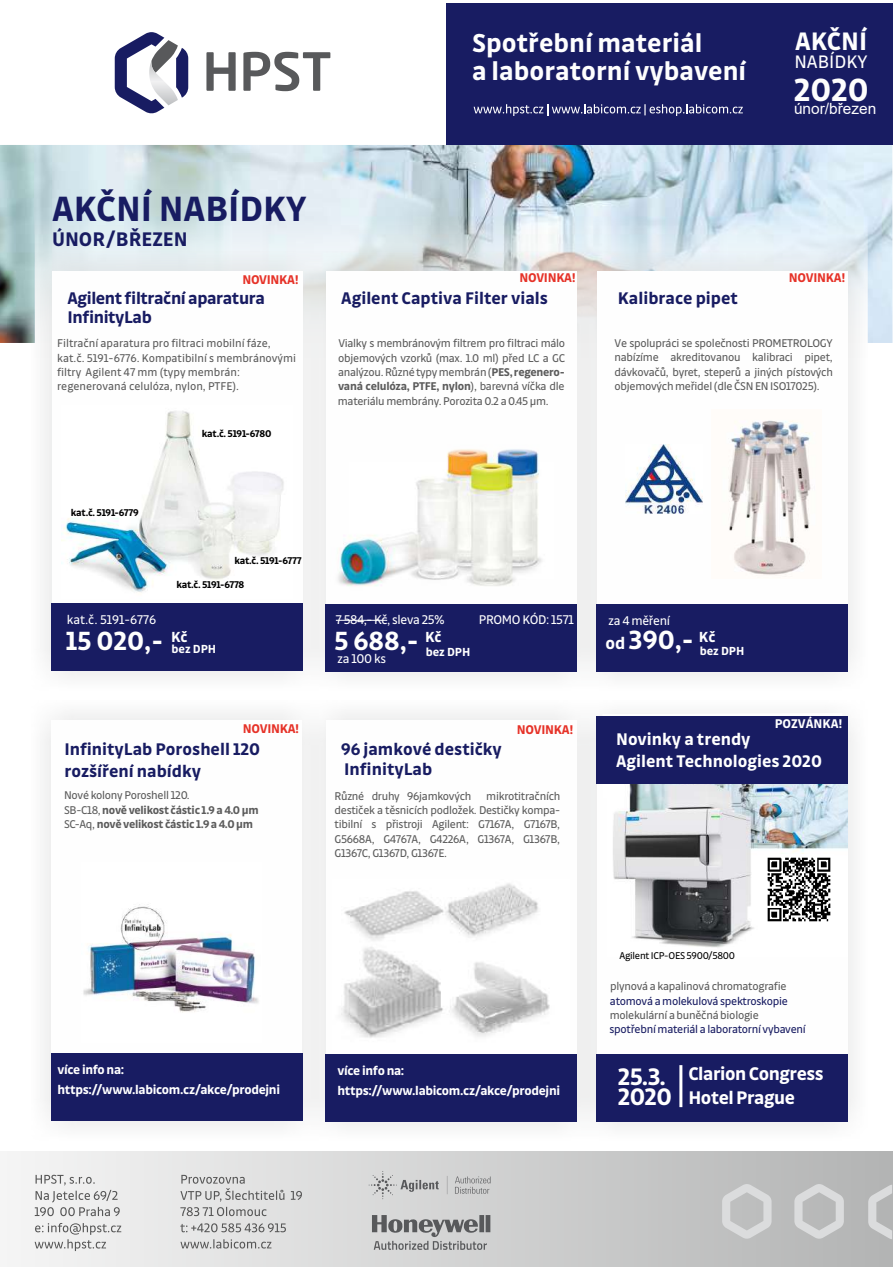
<style>
.page{position:relative;width:893px;height:1269px;background:#fff}
.page>*{position:absolute;margin:0;border:0;box-sizing:border-box;transform-origin:0 0}
.t1{font:700 37.5px "Drive";color:#181c62}
.t2{font:700 34.2px "Drive";color:#fefefe}
.t3{font:700 28.05px "Drive";color:#fefefe}
.t4{font:700 27.75px/27.8px "Drive";color:#fefefe}
.t5{font:700 27px "Drive";color:#fefefe}
.t6{font:700 25.5px/19.5px "Drive";letter-spacing:-.02em;color:#fff}
.t7{font:700 21px "Drive";color:#181c62}
.t8{font:700 19.5px/23.4px "Drive";letter-spacing:-.02em;color:#fff}
.t9{font:19.35px "Drive";color:#fefefe}
.t10{font:700 18px/21.6px "Drive";color:#181c62}
.t11{font:700 18px/21.6px "Drive";color:#fff}
.t12{font:700 18px/19.5px "Drive";letter-spacing:-.02em;color:#181c62}
.t13{font:700 15.6px "Drive";color:#fefefe}
.t14{font:15.45px "Arial";color:#fefefe}
.t15{font:700 13.5px/19.5px "Drive";letter-spacing:-.02em;color:#fff}
.t16{font:13.5px "Drive";letter-spacing:-.02em;color:#fff}
.t17{font:700 13.5px "Drive";letter-spacing:-.02em;color:#e63228}
.t18{font:13.5px "Drive";color:#fff}
.t19{font:700 13.5px "Drive";color:#fff}
.t20{font:700 12.45px "Drive";color:#fefefe}
.t21{font:12px/14.4px "Drive";letter-spacing:-.02em;color:#5b5b5b;text-align:justify}
.t22{font:12px/14.4px "Drive";color:#5b5b5b}
.t23{font:700 12px/14.4px "Drive";letter-spacing:-.02em;color:#5b5b5b}
.t24{font:12px "Drive";letter-spacing:-.02em;color:#181c62}
.t25{font:700 10.5px "Drive";letter-spacing:-.02em;color:#000}
.t26{font:10.5px "Drive";letter-spacing:-.02em;color:#000}
.s1{font-weight:700}
.s2{font-size:18px}
.s3{font-weight:400}
</style>
<div class="page">
<img style="left:0;top:145px;width:892px;height:198px">
<svg style="left:37px;top:219px;width:829px;height:32px;background:#dce8ee"></svg>
<div style="left:0;top:1151px;width:892px;height:116px;background:linear-gradient(to right,#f5f5f5,#b3b4b4)"></div>
<svg style="left:115px;top:32px;width:73px;height:82px"></svg>
<svg style="left:206px;top:52px;width:30px;height:39px"></svg>
<svg style="left:243px;top:52px;width:87px;height:39px"></svg>
<svg style="left:35px;top:1175px;width:85px;height:41px"></svg>
<svg style="left:35px;top:1223px;width:86px;height:28px"></svg>
<svg style="left:180px;top:1175px;width:122px;height:41px;background:#cecece"></svg>
<svg style="left:180px;top:1223px;width:106px;height:9px"></svg>
<svg style="left:180px;top:1239px;width:91px;height:9px"></svg>
<svg style="left:722px;top:1184px;width:50px;height:55px;background:#c9caca"></svg>
<svg style="left:794px;top:1184px;width:50px;height:55px;background:#c6c7c7"></svg>
<svg style="left:868px;top:1185px;width:24px;height:54px"></svg>
<svg style="left:369px;top:1171px;width:70px;height:28px;background:#c6c7c7"></svg>
<svg style="left:455px;top:1176px;width:36px;height:18px"></svg>
<svg style="left:447px;top:1176px;width:1px;height:18px"></svg>
<div style="left:446px;top:4px;width:446px;height:141px;background:#181c62"></div>
<svg style="left:474px;top:104px;width:269px;height:12px"></svg>
<svg style="left:372px;top:1215px;width:118px;height:35px;background:#a8a9aa"></svg>
<img style="left:32px;top:251px;width:836px;height:427px">
<div style="left:52px;top:271px;width:250px;height:400px;background:#fefefe"></div>
<div style="left:326px;top:271px;width:251px;height:400px;background:#fefefe"></div>
<div style="left:597px;top:271px;width:251px;height:400px;background:#fefefe"></div>
<div style="left:44px;top:713px;width:810px;height:415px;background:#f2f2f2"></div>
<div style="left:51px;top:721px;width:251px;height:399px;background:#fefefe"></div>
<div style="left:326px;top:721px;width:250px;height:399px;background:#fefefe"></div>
<div style="left:597px;top:721px;width:250px;height:399px;background:#fefefe"></div>
<div style="left:51px;top:604px;width:251px;height:67px;background:#181c62"></div>
<div style="left:325px;top:604px;width:252px;height:67px;background:#181c62"></div>
<div style="left:596px;top:604px;width:251px;height:67px;background:#181c62"></div>
<div style="left:51px;top:1054px;width:251px;height:67px;background:#181c62"></div>
<div style="left:325px;top:1054px;width:252px;height:67px;background:#181c62"></div>
<div style="left:596px;top:1054px;width:251px;height:67px;background:#181c62"></div>
<img style="left:62px;top:411px;width:222px;height:181px">
<img style="left:338px;top:449px;width:204px;height:137px">
<img style="left:728px;top:420px;width:83px;height:157px">
<img style="left:626px;top:444px;width:77px;height:70px">
<img style="left:341px;top:883px;width:209px;height:155px">
<img style="left:83px;top:904px;width:176px;height:108px">
<svg style="left:602px;top:713px;width:240px;height:71px"></svg>
<hr style="left:679px;top:1065px;width:3px;height:42px;background:#fff">
<hr style="left:336px;top:620px;width:51px;height:1px;background:#fff">
<img style="left:607px;top:783px;width:240px;height:165px">
<div style="left:597px;top:716px;width:251px;height:67px;background:#181c62"></div>
<img style="left:764px;top:855px;width:70px;height:69px">
<h1 class="t1" style="left:52px;top:187px;width:256px">AKČNÍ NABÍDKY</h1>
<h3 class="t7" style="left:52px;top:227px;width:137px">ÚNOR/BŘEZEN</h3>
<h3 class="t4" style="left:472px;top:29px;width:275px">Spotřební materiál<br>a laboratorní vybavení</h3>
<h3 class="t5" style="left:795px;top:26px;width:74px">AKČNÍ</h3>
<h3 class="t9" style="left:794px;top:51px;width:74px">NABÍDKY</h3>
<h2 class="t2" style="left:794px;top:70px;width:76px">2020</h2>
<p class="t14" style="left:794px;top:98px;width:84px">únor/březen</p>
<p class="t17" style="left:242px;top:272px;width:58px">NOVINKA!</p>
<p class="t17" style="left:519px;top:270px;width:58px">NOVINKA!</p>
<p class="t17" style="left:789px;top:270px;width:58px">NOVINKA!</p>
<h3 class="t12" style="left:67px;top:288px;width:199px">Agilent filtrační aparatura<br>InfinityLab</h3>
<h3 class="t10" style="left:341px;top:287px;width:208px">Agilent Captiva Filter vials</h3>
<h3 class="t10" style="left:618px;top:287px;width:121px">Kalibrace pipet</h3>
<p class="t22" style="left:57px;top:336px;width:240px">Filtrační aparatura pro filtraci mobilní fáze, kat.č. 5191-6776. Kompatibilní s membránovými filtry Agilent 47 mm (typy membrán: regenerovaná celulóza, nylon, PTFE).</p>
<p class="t25" style="left:202px;top:428px;width:71px">kat.č. 5191-6780</p>
<p class="t25" style="left:71px;top:507px;width:69px">kat.č. 5191-6779</p>
<p class="t18" style="left:67px;top:612px;width:91px">kat.č. 5191-6776</p>
<h3 class="t3" style="left:66px;top:624px;width:99px">15 020,-</h3>
<p class="t25" style="left:234px;top:555px;width:69px">kat.č. 5191-6777</p>
<p class="t25" style="left:176px;top:579px;width:70px">kat.č. 5191-6778</p>
<h3 class="t13" style="left:171px;top:628px;width:18px">Kč</h3>
<p class="t20" style="left:171px;top:642px;width:46px">bez DPH</p>
<p class="t21" style="left:338px;top:336px;width:229px">Vialky s membránovým filtrem pro filtraci málo objemových vzorků (max. 1.0 ml) před LC a GC analýzou. Různé typy membrán (<span class="s1">PES, regenero&shy;vaná celulóza, PTFE, nylon</span>), barevná víčka dle materiálu membrány. Porozita 0.2 a 0.45 µm.</p>
<p class="t21" style="left:615px;top:335px;width:220px">Ve spolupráci se společnosti PROMETROLOGY nabízíme akreditovanou kalibraci pipet, dávkovačů, byret, steperů a jiných pístových objemových meřidel (dle ČSN EN ISO17025).</p>
<p class="t16" style="left:336px;top:611px;width:110px">7 584,- Kč, sleva 25%</p>
<p class="t16" style="left:479px;top:611px;width:96px">PROMO KÓD: 1571</p>
<p class="t16" style="left:609px;top:613px;width:63px">za 4 měření</p>
<h3 class="t3" style="left:334px;top:624px;width:86px">5 688,-</h3>
<p class="t16" style="left:338px;top:651px;width:50px">za 100 ks</p>
<h3 class="t13" style="left:425px;top:628px;width:18px">Kč</h3>
<p class="t20" style="left:426px;top:644px;width:46px">bez DPH</p>
<h3 class="t3" style="left:606px;top:624px;width:90px"><span class="s2">od</span> 390,-</h3>
<h3 class="t13" style="left:699px;top:628px;width:18px">Kč</h3>
<p class="t20" style="left:700px;top:644px;width:46px">bez DPH</p>
<p class="t17" style="left:243px;top:721px;width:58px">NOVINKA!</p>
<p class="t17" style="left:517px;top:722px;width:58px">NOVINKA!</p>
<h3 class="t10" style="left:64px;top:738px;width:197px">InfinityLab Poroshell 120 rozšíření nabídky</h3>
<h3 class="t10" style="left:341px;top:739px;width:162px;line-height:19.5px">96 jamkové destičky<br>InfinityLab</h3>
<p class="t23" style="left:64px;top:788px;width:196px"><span class="s3">Nové kolony Poroshell 120.<br>SB-C18,</span> nově velikost částic 1.9 a 4.0 µm<br><span class="s3">SC-Aq,</span> nově velikost částic 1.9 a 4.0 µm</p>
<p class="t21" style="left:335px;top:788px;width:227px">Různé druhy 96jamkových mikrotitračních destiček a těsnicích podložek. Destičky kompa&shy;tibilní s přistroji Agilent: G7167A, G7167B, G5668A, G4767A, G4226A, G1367A, G1367B, G1367C, G1367D, G1367E.</p>
<p class="t15" style="left:57px;top:1060px;width:224px">více info na: https://www.labicom.cz/akce/prodejni</p>
<p class="t15" style="left:337px;top:1061px;width:224px">více info na: https://www.labicom.cz/akce/prodejni</p>
<p class="t19" style="left:775px;top:715px;width:70px">POZVÁNKA!</p>
<h3 class="t11" style="left:616px;top:728px;width:207px">Novinky a trendy<br>Agilent Technologies 2020</h3>
<p class="t26" style="left:619px;top:950px;width:117px">Agilent ICP-OES 5900/5800</p>
<p class="t21" style="left:610px;top:979px;width:178px">plynová a kapalinová chromatografie</p>
<p class="t24" style="left:610px;top:994px;width:179px">atomová a molekulová spektroskopie</p>
<p class="t21" style="left:610px;top:1008px;width:150px">molekulární a buněčná biologie</p>
<p class="t24" style="left:610px;top:1023px;width:198px">spotřební materiál a laboratorní vybavení</p>
<h3 class="t6" style="left:618px;top:1067px;width:56px">25.3.<br>2020</h3>
<h3 class="t8" style="left:688px;top:1062px;width:137px">Clarion Congress<br>Hotel Prague</h3>
</div>
